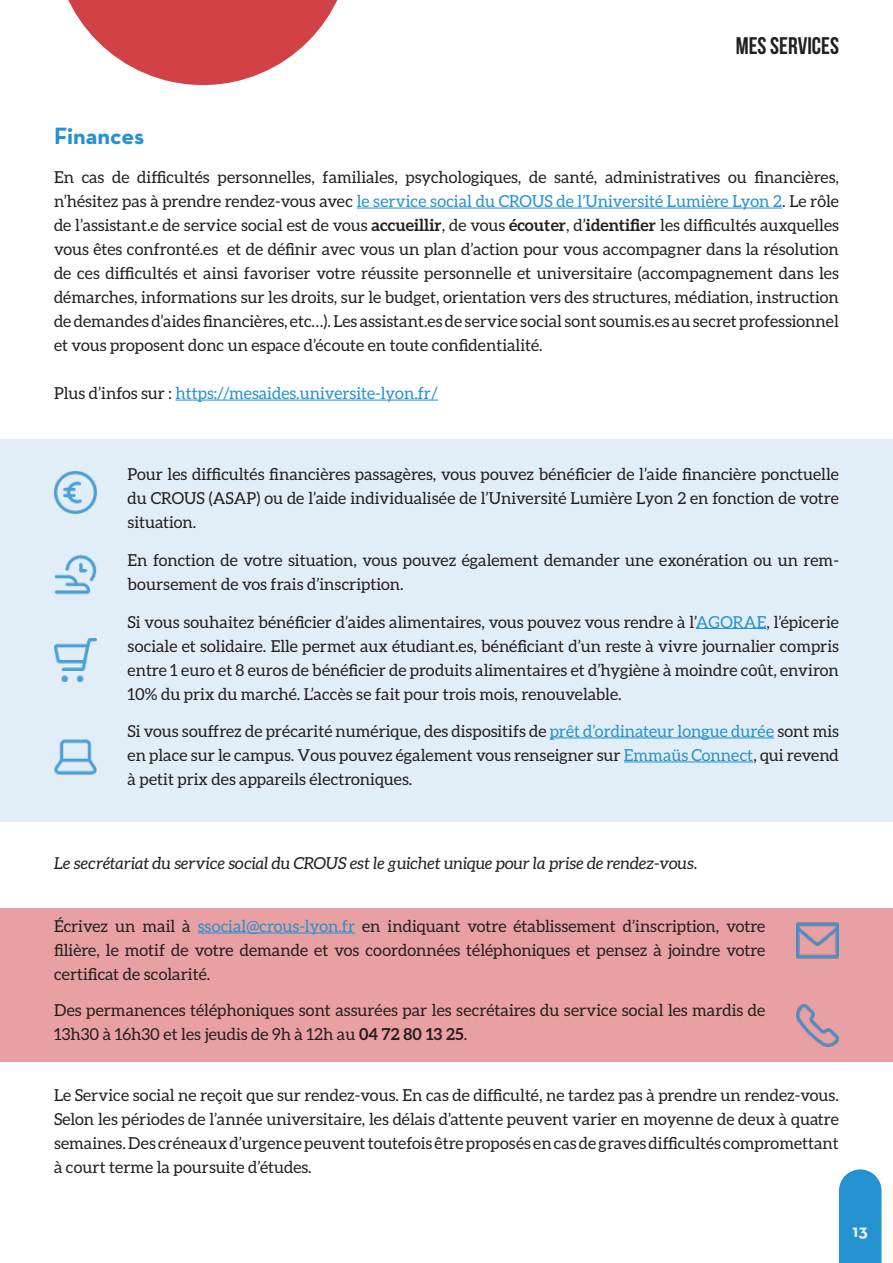
<style>
.page{position:relative;width:893px;height:1263px;background:#fff}
.page>*{position:absolute;margin:0;border:0;box-sizing:border-box;transform-origin:0 0}
.t1{font:700 24px "Bebas Neue";color:#231f20}
.Titre_entrée_1_rubrique{font:700 24px "Neutra Text";color:#2491d0}
.t2{font:700 18px "Neutra Text";color:#ecebeb}
.Texte_rubrique{font:16.5px/24px "Aleo";color:#231f20;text-align:justify}
.t3{font:italic 16.5px "Aleo";color:#231f20}
.Texte_rubrique-2{font:16.5px "Aleo";color:#2491d0}
.s1{color:#2491d0}
.s2{font-weight:700}
.s3{color:#231f20}
</style>
<div class="page">
<svg style="left:68px;top:0;width:270px;height:85px"></svg>
<div style="left:0;top:908px;width:893px;height:154px;background:#e8a0a2"></div>
<img style="left:796px;top:922px;width:43px;height:37px">
<img style="left:796px;top:1004px;width:43px;height:43px">
<div style="left:0;top:440px;width:893px;height:382px;background:#e2eef7"></div>
<div style="left:839px;top:1169px;width:42px;height:94px;background:#2491d0"></div>
<hr style="left:357px;top:208px;width:425px;height:1px;background:#2491d0">
<hr style="left:176px;top:400px;width:262px;height:1px;background:#2491d0">
<hr style="left:696px;top:628px;width:70px;height:1px;background:#2491d0">
<hr style="left:550px;top:737px;width:224px;height:1px;background:#2491d0">
<hr style="left:624px;top:761px;width:129px;height:1px;background:#2491d0">
<hr style="left:198px;top:932px;width:157px;height:1px;background:#2491d0">
<h1 class="t1" style="left:736px;top:33px;width:105px">MES SERVICES</h1>
<p class="Titre_entrée_1_rubrique" style="left:54px;top:121px;width:92px">Finances</p>
<p class="Texte_rubrique" style="left:54px;top:165px;width:786px">En cas de difficultés personnelles, familiales, psychologiques, de santé, administratives ou financières, n’hésitez pas à prendre rendez-vous avec <span class="s1">le service social du CROUS de l’Université Lumière Lyon 2</span>. Le rôle de l’assistant.e de service social est de vous <span class="s2">accueillir</span>, de vous <span class="s2">écouter</span>, d’<span class="s2">identifier</span> les difficultés auxquelles vous êtes confronté.es et de définir avec vous un plan d’action pour vous accompagner dans la résolution de ces difficultés et ainsi favoriser votre réussite personnelle et universitaire (accompagnement dans les démarches, informations sur les droits, sur le budget, orientation vers des structures, médiation, instruction de demandes d’aides financières, etc…). Les assistant.es de service social sont soumis.es au secret professionnel et vous proposent donc un espace d’écoute en toute confidentialité.</p>
<p class="Texte_rubrique-2" style="left:54px;top:384px;width:385px"><span class="s3">Plus d’infos sur :</span> https://mesaides.universite-lyon.fr/</p>
<p class="Texte_rubrique" style="left:128px;top:462px;width:713px">Pour les difficultés financières passagères, vous pouvez bénéficier de l’aide financière ponctuelle du CROUS (ASAP) ou de l’aide individualisée de l’Université Lumière Lyon 2 en fonction de votre situation.</p>
<p class="Texte_rubrique" style="left:128px;top:548px;width:713px">En fonction de votre situation, vous pouvez également demander une exonération ou un rem&shy;boursement de vos frais d’inscription.</p>
<p class="Texte_rubrique" style="left:128px;top:610px;width:713px">Si vous souhaitez bénéficier d’aides alimentaires, vous pouvez vous rendre à l’<span class="s1">AGORAE</span>, l’épicerie sociale et solidaire. Elle permet aux étudiant.es, bénéficiant d’un reste à vivre journalier compris entre 1 euro et 8 euros de bénéficier de produits alimentaires et d’hygiène à moindre coût, environ 10% du prix du marché. L’accès se fait pour trois mois, renouvelable.</p>
<p class="Texte_rubrique" style="left:128px;top:719px;width:713px">Si vous souffrez de précarité numérique, des dispositifs de <span class="s1">prêt d’ordinateur longue durée</span> sont mis en place sur le campus. Vous pouvez également vous renseigner sur <span class="s1">Emmaüs Connect</span>, qui revend à petit prix des appareils électroniques.</p>
<p class="t3" style="left:54px;top:854px;width:645px">Le secrétariat du service social du CROUS est le guichet unique pour la prise de rendez-vous.</p>
<p class="Texte_rubrique" style="left:54px;top:914px;width:713px">Écrivez un mail à <span class="s1">ssocial@crous-lyon.fr</span> en indiquant votre établissement d’inscription, votre filière, le motif de votre demande et vos coordonnées téléphoniques et pensez à joindre votre certificat de scolarité.</p>
<p class="Texte_rubrique" style="left:54px;top:997px;width:713px">Des permanences téléphoniques sont assurées par les secrétaires du service social les mardis de<br>13h30 à 16h30 et les jeudis de 9h à 12h au <span class="s2">04 72 80 13 25</span>.</p>
<p class="Texte_rubrique" style="left:54px;top:1083px;width:786px">Le Service social ne reçoit que sur rendez-vous. En cas de difficulté, ne tardez pas à prendre un rendez-vous.<br>Selon les périodes de l’année universitaire, les délais d’attente peuvent varier en moyenne de deux à quatre semaines. Des créneaux d’urgence peuvent toutefois être proposés en cas de graves difficultés compromettant à court terme la poursuite d’études.</p>
<p class="t2" style="left:852px;top:1219px;width:17px">13</p>
</div>
